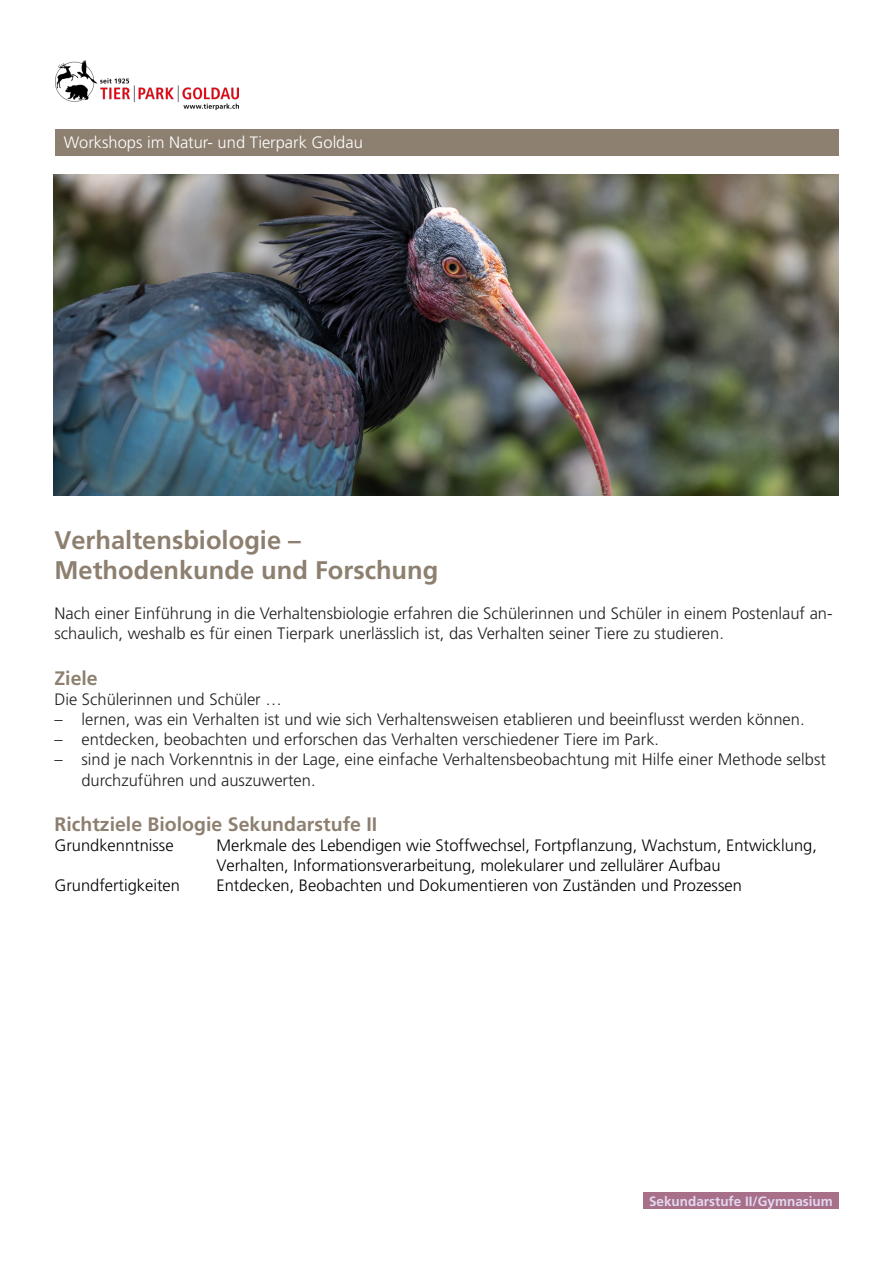
<style>
.page{position:relative;width:893px;height:1263px;background:#fff}
.page>*{position:absolute;margin:0;border:0;box-sizing:border-box;transform-origin:0 0}
.t1{font:700 25.5px "Frutiger LT Std";color:#8d8070}
.t2{font:700 19.5px "Frutiger LT Std";color:#8d8070}
.t3{font:300 16.5px/19.8px "Frutiger LT Std";color:#231f20}
.t4{font:300 16.5px "Frutiger LT Std";color:#000}
.t5{font:300 16.5px "Frutiger LT Std";color:#fff}
.t6{font:700 13.5px "Frutiger LT Std";color:#e3d8f2}
</style>
<div class="page">
<img style="left:54px;top:175px;width:785px;height:321px">
<div style="left:643px;top:1193px;width:196px;height:16px;background:#a76f88"></div>
<div style="left:55px;top:130px;width:783px;height:26px;background:#8d8070"></div>
<img style="left:56px;top:60px;width:183px;height:49px">
<p class="t5" style="left:64px;top:133px;width:300px">Workshops im Natur- und Tierpark Goldau</p>
<p class="t1" style="left:54px;top:525px;width:248px">Verhaltensbiologie –</p>
<p class="t1" style="left:54px;top:555px;width:385px">Methodenkunde und Forschung</p>
<p class="t3" style="left:54px;top:603px;width:780px">Nach einer Einführung in die Verhaltensbiologie erfahren die Schülerinnen und Schüler in einem Postenlauf an&shy;schaulich, weshalb es für einen Tierpark unerlässlich ist, das Verhalten seiner Tiere zu studieren.</p>
<p class="t2" style="left:54px;top:667px;width:45px">Ziele</p>
<p class="t3" style="left:54px;top:690px;width:229px">Die Schülerinnen und Schüler …</p>
<p class="t3" style="left:54px;top:710px;width:752px">– lernen, was ein Verhalten ist und wie sich Verhaltensweisen etablieren und beeinflusst werden können.</p>
<p class="t3" style="left:54px;top:729px;width:606px">– entdecken, beobachten und erforschen das Verhalten verschiedener Tiere im Park.</p>
<p class="t3" style="left:81px;top:748px;width:746px;line-height:21.6px;text-indent:-27px">– sind je nach Vorkenntnis in der Lage, eine einfache Verhaltensbeobachtung mit Hilfe einer Methode selbst durchzuführen und auszuwerten.</p>
<p class="t2" style="left:54px;top:813px;width:324px">Richtziele Biologie Sekundarstufe II</p>
<p class="t4" style="left:54px;top:836px;width:121px">Grundkenntnisse</p>
<p class="t4" style="left:216px;top:836px;width:602px">Merkmale des Lebendigen wie Stoffwechsel, Fortpflanzung, Wachstum, Entwicklung,</p>
<p class="t4" style="left:216px;top:856px;width:506px">Verhalten, Informationsverarbeitung, molekularer und zellulärer Aufbau</p>
<p class="t4" style="left:54px;top:875px;width:127px">Grundfertigkeiten</p>
<p class="t4" style="left:216px;top:875px;width:527px">Entdecken, Beobachten und Dokumentieren von Zuständen und Prozessen</p>
<p class="t6" style="left:649px;top:1193px;width:185px">Sekundarstufe II/Gymnasium</p>
</div>
